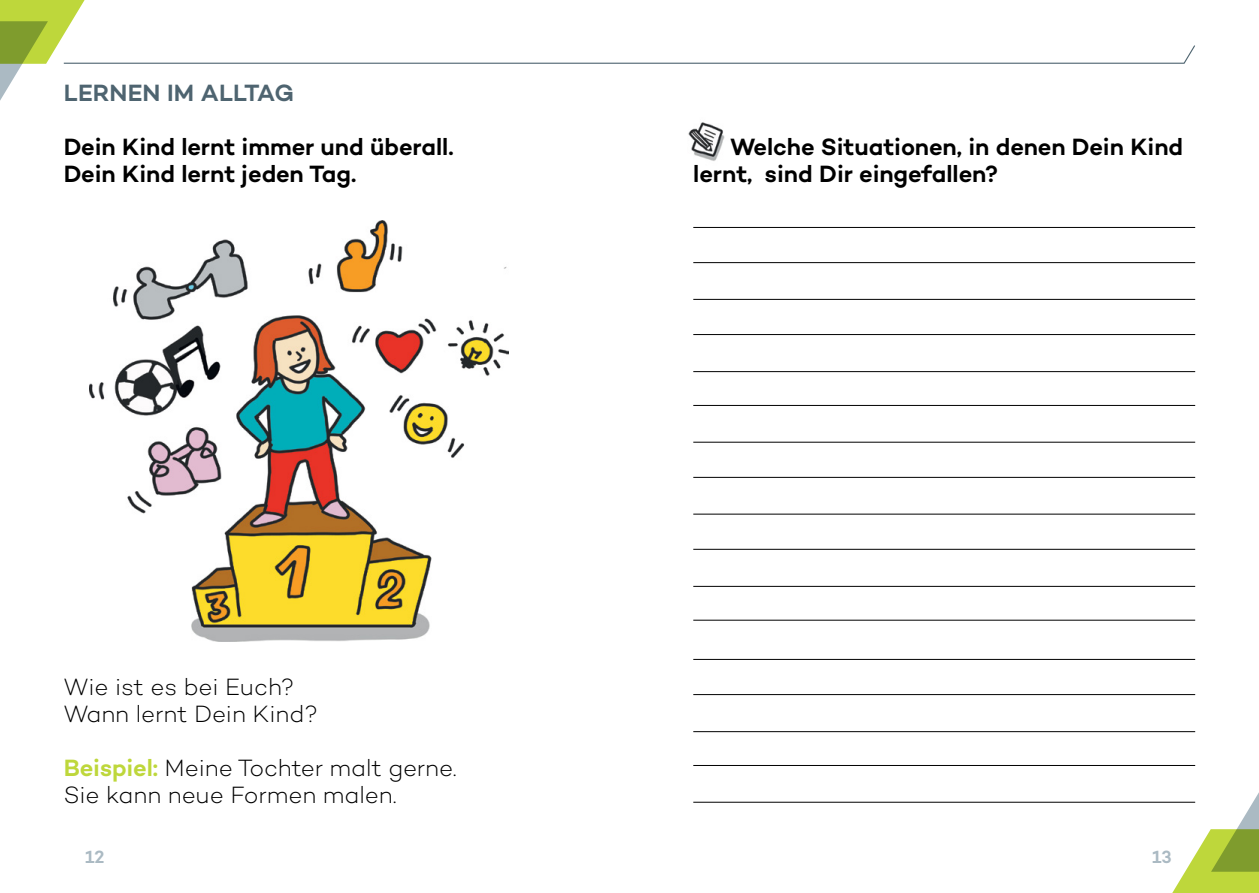
<style>
.page{position:relative;width:1259px;height:893px;background:#fff}
.page>*{position:absolute;margin:0;border:0;box-sizing:border-box;transform-origin:0 0}
.t1{font:600 24px/27px "Campton";color:#000}
.t2{font:300 24px/27px "Campton";letter-spacing:-.01em;color:#000}
.t3{font:600 24px "Campton";letter-spacing:.01em;color:#4e6470}
.t4{font:600 18px "Campton";color:#abbac3}
.s1{font-weight:600;color:#bed73b}
</style>
<div class="page">
<svg style="left:1091px;top:792px;width:168px;height:101px"></svg>
<img style="left:688px;top:122px;width:37px;height:39px">
<svg style="left:0;top:0;width:1195px;height:101px"></svg>
<img style="left:89px;top:221px;width:419px;height:421px">
<hr style="left:693px;top:586px;width:502px;height:1px;background:#000">
<hr style="left:693px;top:620px;width:502px;height:1px;background:#000">
<hr style="left:693px;top:227px;width:502px;height:1px;background:#000">
<hr style="left:693px;top:262px;width:502px;height:1px;background:#000">
<hr style="left:693px;top:299px;width:502px;height:1px;background:#000">
<hr style="left:693px;top:334px;width:502px;height:1px;background:#000">
<hr style="left:693px;top:371px;width:502px;height:1px;background:#000">
<hr style="left:693px;top:405px;width:502px;height:1px;background:#000">
<hr style="left:693px;top:442px;width:502px;height:1px;background:#000">
<hr style="left:693px;top:477px;width:502px;height:1px;background:#000">
<hr style="left:693px;top:514px;width:502px;height:1px;background:#000">
<hr style="left:693px;top:549px;width:502px;height:1px;background:#000">
<hr style="left:693px;top:731px;width:502px;height:1px;background:#000">
<hr style="left:693px;top:765px;width:502px;height:1px;background:#000">
<hr style="left:693px;top:659px;width:502px;height:1px;background:#000">
<hr style="left:693px;top:694px;width:502px;height:1px;background:#000">
<hr style="left:693px;top:802px;width:502px;height:1px;background:#000">
<p class="t3" style="left:64px;top:78px;width:231px">Lernen im Alltag</p>
<p class="t1" style="left:64px;top:133px;width:391px">Dein Kind lernt immer und überall.<br>Dein Kind lernt jeden Tag.</p>
<p class="t2" style="left:64px;top:673px;width:256px">Wie ist es bei Euch?<br>Wann lernt Dein Kind?</p>
<p class="t2" style="left:64px;top:754px;width:394px"><span class="s1">Beispiel:</span> M eine Tochter malt gerne.<br>Sie kann neue Formen malen.</p>
<p class="t1" style="left:693px;top:133px;width:491px;text-indent:37px">Welche Situationen, in denen Dein Kind lernt, sind Dir eingefallen?</p>
<p class="t4" style="left:85px;top:845px;width:21px">12</p>
<p class="t4" style="left:1152px;top:845px;width:21px">13</p>
</div>
